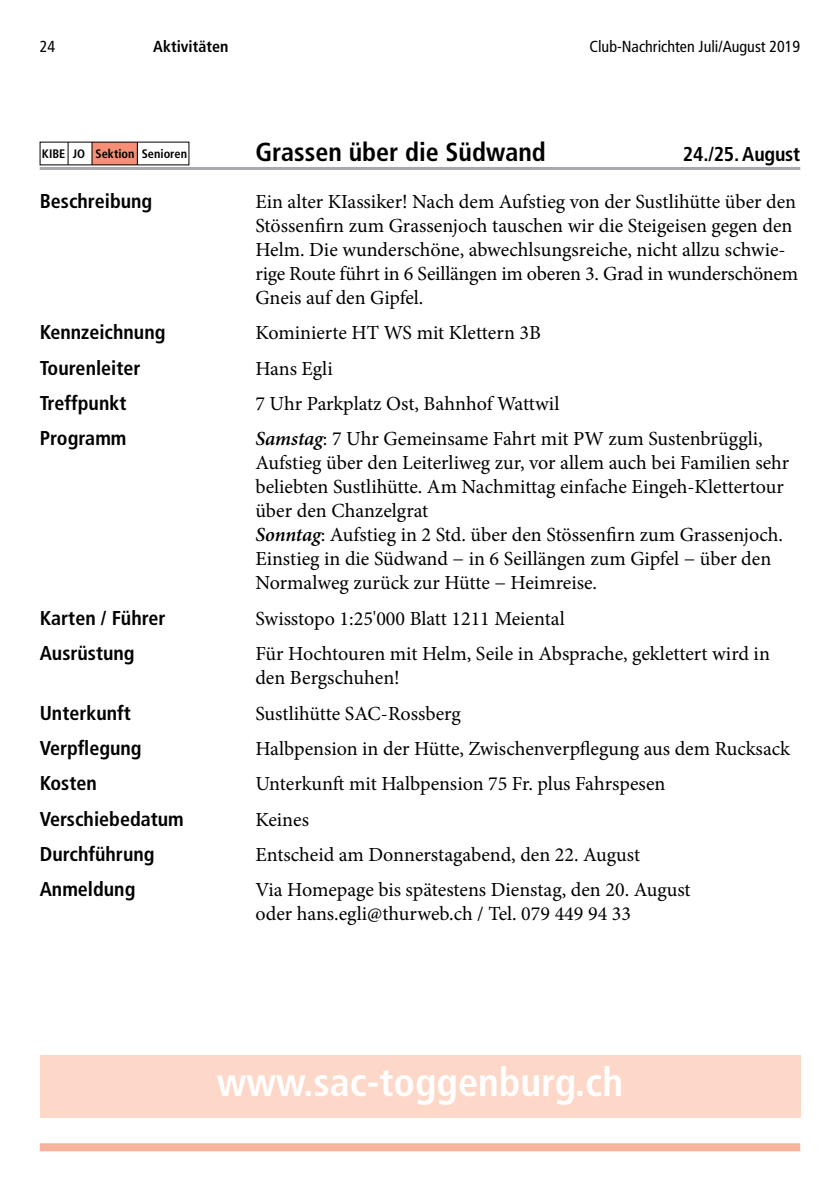
<style>
.page{position:relative;width:840px;height:1191px;background:#fff}
.page>*{position:absolute;margin:0;border:0;box-sizing:border-box;transform-origin:0 0}
.t1{font:700 condensed 40px "Frutiger LT Std";color:#fff}
.t2{font:700 condensed 26px "Frutiger LT Std";color:#000}
.t3{font:20px/24px "Minion Pro";color:#000}
.t4{font:700 condensed 20px "Frutiger LT Std";color:#000}
.t5{font:condensed 16px "Frutiger LT Std";color:#000}
.t6{font:700 condensed 16px "Frutiger LT Std";color:#000}
.t7{font:700 condensed 12.4px "Frutiger LT Std";color:#000}
.s1{font-weight:600;font-style:italic}
</style>
<div class="page">
<div style="left:40px;top:1143px;width:759px;height:8px;background:#f9b29b"></div>
<div style="left:40px;top:1054px;width:759px;height:63px;background:#fdd7c8"></div>
<hr style="left:40px;top:167px;width:759px;height:3px;background:#a7a9ac">
<div style="left:92px;top:142px;width:45px;height:23px;background:#f68f75"></div>
<svg style="left:68px;top:142px;width:1px;height:23px"></svg>
<svg style="left:92px;top:142px;width:1px;height:23px"></svg>
<svg style="left:137px;top:142px;width:1px;height:23px"></svg>
<p class="t5" style="left:40px;top:37px;width:17px">24</p>
<p class="t6" style="left:153px;top:37px;width:76px">Aktivitäten</p>
<p class="t5" style="left:589px;top:37px;width:212px">Club-Nachrichten Juli/August 2019</p>
<p class="t7" style="left:42px;top:146px;width:146px">KIBE JO Sektion Senioren</p>
<h2 class="t2" style="left:255px;top:137px;width:292px">Grassen über die Südwand</h2>
<p class="t4" style="left:682px;top:142px;width:119px">24./25. August</p>
<p class="t4" style="left:40px;top:189px;width:114px">Beschreibung</p>
<p class="t3" style="left:255px;top:190px;width:544px">Ein alter KIassiker! Nach dem Aufstieg von der Sustlihütte über den Stössenfirn zum Grassenjoch tauschen wir die Steigeisen gegen den Helm. Die wunderschöne, abwechlsungsreiche, nicht allzu schwie&shy;rige Route führt in 6 Seillängen im oberen 3. Grad in wunderschönem Gneis auf den Gipfel.</p>
<p class="t4" style="left:40px;top:320px;width:127px">Kennzeichnung</p>
<p class="t3" style="left:255px;top:321px;width:287px">Kominierte HT WS mit Klettern 3B</p>
<p class="t4" style="left:40px;top:356px;width:102px">Tourenleiter</p>
<p class="t3" style="left:255px;top:356px;width:79px">Hans Egli</p>
<p class="t4" style="left:40px;top:391px;width:88px">Treffpunkt</p>
<p class="t3" style="left:255px;top:392px;width:305px">7 Uhr Parkplatz Ost, Bahnhof Wattwil</p>
<p class="t4" style="left:40px;top:426px;width:88px">Programm</p>
<p class="t3" style="left:255px;top:427px;width:535px"><span class="s1">Samstag</span>: 7 Uhr Gemeinsame Fahrt mit PW zum Sustenbrüggli, Aufstieg über den Leiterliweg zur, vor allem auch bei Familien sehr beliebten Sustlihütte. Am Nachmittag einfache Eingeh-Klettertour über den Chanzelgrat<br><span class="s1">Sonntag</span>: Aufstieg in 2 Std. über den Stössenfirn zum Grassenjoch.<br>Einstieg in die Südwand − in 6 Seillängen zum Gipfel − über den Normalweg zurück zur Hütte − Heimreise.</p>
<p class="t4" style="left:40px;top:606px;width:127px">Karten / Führer</p>
<p class="t3" style="left:255px;top:606px;width:311px">Swisstopo 1:25'000 Blatt 1211 Meiental</p>
<p class="t4" style="left:40px;top:641px;width:96px">Ausrüstung</p>
<p class="t3" style="left:255px;top:642px;width:515px">Für Hochtouren mit Helm, Seile in Absprache, geklettert wird in den Bergschuhen!</p>
<p class="t4" style="left:40px;top:700px;width:93px">Unterkunft</p>
<p class="t3" style="left:255px;top:701px;width:207px">Sustlihütte SAC-Rossberg</p>
<p class="t4" style="left:40px;top:736px;width:103px">Verpflegung</p>
<p class="t3" style="left:255px;top:736px;width:536px">Halbpension in der Hütte, Zwischenverpflegung aus dem Rucksack</p>
<p class="t4" style="left:40px;top:771px;width:59px">Kosten</p>
<p class="t3" style="left:255px;top:772px;width:411px">Unterkunft mit Halbpension 75 Fr. plus Fahrspesen</p>
<p class="t4" style="left:40px;top:807px;width:145px">Verschiebedatum</p>
<p class="t3" style="left:255px;top:807px;width:55px">Keines</p>
<p class="t4" style="left:40px;top:842px;width:116px">Durchführung</p>
<p class="t3" style="left:255px;top:842px;width:386px">Entscheid am Donnerstagabend, den 22. August</p>
<p class="t4" style="left:40px;top:877px;width:97px">Anmeldung</p>
<p class="t3" style="left:255px;top:878px;width:436px">Via Homepage bis spätestens Dienstag, den 20. August oder hans.egli@thurweb.ch / Tel. 079 449 94 33</p>
<h1 class="t1" style="left:217px;top:1058px;width:407px">www.sac-toggenburg.ch</h1>
</div>
